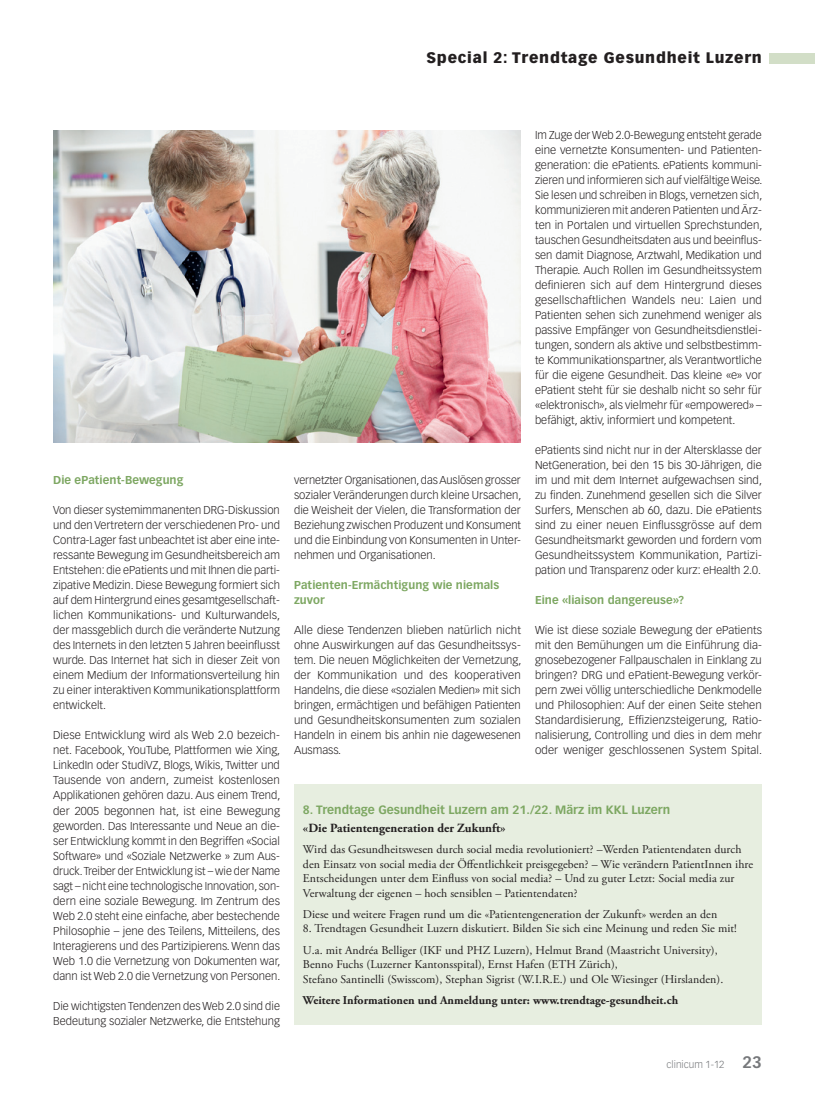
<style>
.page{position:relative;width:815px;height:1099px;background:#fff}
.page>*{position:absolute;margin:0;border:0;box-sizing:border-box;transform-origin:0 0}
.t1{font:900 15px "Vectora LT Std";letter-spacing:.05em;color:#231f20}
.t2{font:700 12.5px "Adobe Garamond Pro";letter-spacing:.005em;color:#231f20}
.t3{font:11.88px/14.4px "Adobe Garamond Pro";letter-spacing:.005em;color:#231f20}
.t4{font:700 11.88px "Adobe Garamond Pro";letter-spacing:.005em;color:#231f20}
.t5{font:700 11.88px "Vectora LT Std";color:#7da762}
.t6{font:300 11.25px/15px "Vectora LT Std";color:#231f20;text-align:justify}
.t7{font:700 11.25px/15px "Vectora LT Std";letter-spacing:.005em;color:#7da762}
.t8{font:300 10px "Vectora LH";color:#76787b}
.s1{font-weight:700;font-size:16.25px}
</style>
<div class="page">
<div style="left:770px;top:53px;width:45px;height:10px;background:#d2dec7"></div>
<img style="left:53px;top:130px;width:468px;height:312px">
<div style="left:294px;top:784px;width:468px;height:240px;background:#e7eee0"></div>
<h1 class="t1" style="left:426px;top:49px;width:337px">Special 2: Trendtage Gesundheit Luzern</h1>
<p class="t7" style="left:53px;top:473px;width:132px">Die ePatient-Bewegung</p>
<p class="t6" style="left:53px;top:503px;width:229px">Von dieser systemimmanenten DRG-Diskussion und den Vertretern der verschiedenen Pro- und Contra-Lager fast unbeachtet ist aber eine inte&shy;ressante Bewegung im Gesundheitsbereich am Entstehen: die ePatients und mit Ihnen die parti&shy;zipative Medizin. Diese Bewegung formiert sich auf dem Hintergrund eines gesamtgesellschaft&shy;lichen Kommunikations- und Kulturwandels, der massgeblich durch die veränderte Nutzung des Internets in den letzten 5 Jahren beeinflusst wurde. Das Internet hat sich in dieser Zeit von einem Medium der Informationsverteilung hin zu einer interaktiven Kommunikationsplattform entwickelt.</p>
<p class="t6" style="left:53px;top:728px;width:229px">Diese Entwicklung wird als Web 2.0 bezeich&shy;net. Facebook, YouTube, Plattformen wie Xing, LinkedIn oder StudiVZ, Blogs, Wikis, Twitter und Tausende von andern, zumeist kostenlosen Applikationen gehören dazu. Aus einem Trend, der 2005 begonnen hat, ist eine Bewegung geworden. Das Interessante und Neue an die&shy;ser Entwicklung kommt in den Begriffen «Social Software» und «Soziale Netzwerke » zum Aus&shy;druck. Treiber der Entwicklung ist – wie der Name sagt – nicht eine technologische Innovation, son&shy;dern eine soziale Bewegung. Im Zentrum des Web 2.0 steht eine einfache, aber bestechende Philosophie – jene des Teilens, Mitteilens, des Interagierens und des Partizipierens. Wenn das Web 1.0 die Vernetzung von Dokumenten war, dann ist Web 2.0 die Vernetzung von Personen.</p>
<p class="t6" style="left:53px;top:998px;width:228px">Die wichtigsten Tendenzen des Web 2.0 sind die<br>Bedeutung sozialer Netzwerke, die Entstehung</p>
<p class="t6" style="left:294px;top:473px;width:229px">vernetzter Organisationen, das Auslösen grosser sozialer Veränderungen durch kleine Ursachen, die Weisheit der Vielen, die Transformation der Beziehung zwischen Produzent und Konsument und die Einbindung von Konsumenten in Unter&shy;nehmen und Organisationen.</p>
<p class="t7" style="left:294px;top:578px;width:207px">Patienten-Ermächtigung wie niemals zuvor</p>
<p class="t6" style="left:294px;top:623px;width:229px">Alle diese Tendenzen blieben natürlich nicht ohne Auswirkungen auf das Gesundheitssys&shy;tem. Die neuen Möglichkeiten der Vernetzung, der Kommunikation und des kooperativen Handelns, die diese «sozialen Medien» mit sich bringen, ermächtigen und befähigen Patienten und Gesundheitskonsumenten zum sozialen Handeln in einem bis anhin nie dagewesenen Ausmass.</p>
<p class="t6" style="left:535px;top:128px;width:229px;text-align:left">Im Zuge der Web 2.0-Bewegung entsteht gerade eine vernetzte Konsumenten- und Patienten&shy;generation: die ePatients. ePatients kommuni&shy;zieren und informieren sich auf vielfältige Weise.<br>Sie lesen und schreiben in Blogs, vernetzen sich, kommunizieren mit anderen Patienten und Ärz&shy;ten in Portalen und virtuellen Sprechstunden, tauschen Gesundheitsdaten aus und beeinflus&shy;sen damit Diagnose, Arztwahl, Medikation und Therapie. Auch Rollen im Gesundheitssystem definieren sich auf dem Hintergrund dieses gesellschaftlichen Wandels neu: Laien und Patienten sehen sich zunehmend weniger als passive Empfänger von Gesundheitsdienstlei&shy;tungen, sondern als aktive und selbstbestimm&shy;te Kommunikationspartner, als Verantwortliche für die eigene Gesundheit. Das kleine «e» vor ePatient steht für sie deshalb nicht so sehr für «elektronisch», als vielmehr für «empowered» – befähigt, aktiv, informiert und kompetent.</p>
<p class="t6" style="left:535px;top:443px;width:228px">ePatients sind nicht nur in der Altersklasse der NetGeneration, bei den 15 bis 30-Jährigen, die im und mit dem Internet aufgewachsen sind, zu finden. Zunehmend gesellen sich die Silver Surfers, Menschen ab 60, dazu. Die ePatients sind zu einer neuen Einflussgrösse auf dem Gesundheitsmarkt geworden und fordern vom Gesundheitssystem Kommunikation, Partizi&shy;pation und Transparenz oder kurz: eHealth 2.0.</p>
<p class="t7" style="left:535px;top:593px;width:151px">Eine «liaison dangereuse»?</p>
<p class="t6" style="left:535px;top:623px;width:229px">Wie ist diese soziale Bewegung der ePatients mit den Bemühungen um die Einführung dia&shy;gnosebezogener Fallpauschalen in Einklang zu bringen? DRG und ePatient-Bewegung verkör&shy;pern zwei völlig unterschiedliche Denkmodelle und Philosophien: Auf der einen Seite stehen Standardisierung, Effizienzsteigerung, Ratio&shy;nalisierung, Controlling und dies in dem mehr oder weniger geschlossenen System Spital.</p>
<p class="t5" style="left:303px;top:802px;width:369px">8. Trendtage Gesundheit Luzern am 21./22. März im KKL Luzern</p>
<p class="t2" style="left:303px;top:820px;width:204px">«Die Patientengeneration der Zukunft»</p>
<p class="t3" style="left:303px;top:843px;width:452px">Wird das Gesundheitswesen durch social media revolutioniert? –Werden Patientendaten durch den Einsatz von social media der Öffentlichkeit preisgegeben? – Wie verändern PatientInnen ihre Entscheidungen unter dem Einfluss von social media? – Und zu guter Letzt: Social media zur Verwaltung der eigenen – hoch sensiblen – Patientendaten?</p>
<p class="t3" style="left:303px;top:907px;width:416px">Diese und weitere Fragen rund um die «Patientengeneration der Zukunft» werden an den</p>
<p class="t3" style="left:303px;top:918px;width:435px;line-height:21.5px">8. Trendtagen Gesundheit Luzern diskutiert. Bilden Sie sich eine Meinung und reden Sie mit!<br>U.a. mit Andréa Belliger (IKF und PHZ Luzern), Helmut Brand (Maastricht University),</p>
<p class="t3" style="left:303px;top:957px;width:422px">Benno Fuchs (Luzerner Kantonsspital), Ernst Hafen (ETH Zürich),<br>Stefano Santinelli (Swisscom), Stephan Sigrist (W.I.R.E.) und Ole Wiesinger (Hirslanden).</p>
<p class="t4" style="left:303px;top:993px;width:377px">Weitere Informationen und Anmeldung unter: www.trendtage-gesundheit.ch</p>
<p class="t8" style="left:667px;top:1058px;width:97px">clinicum 1-12 <span class="s1">23</span></p>
</div>
